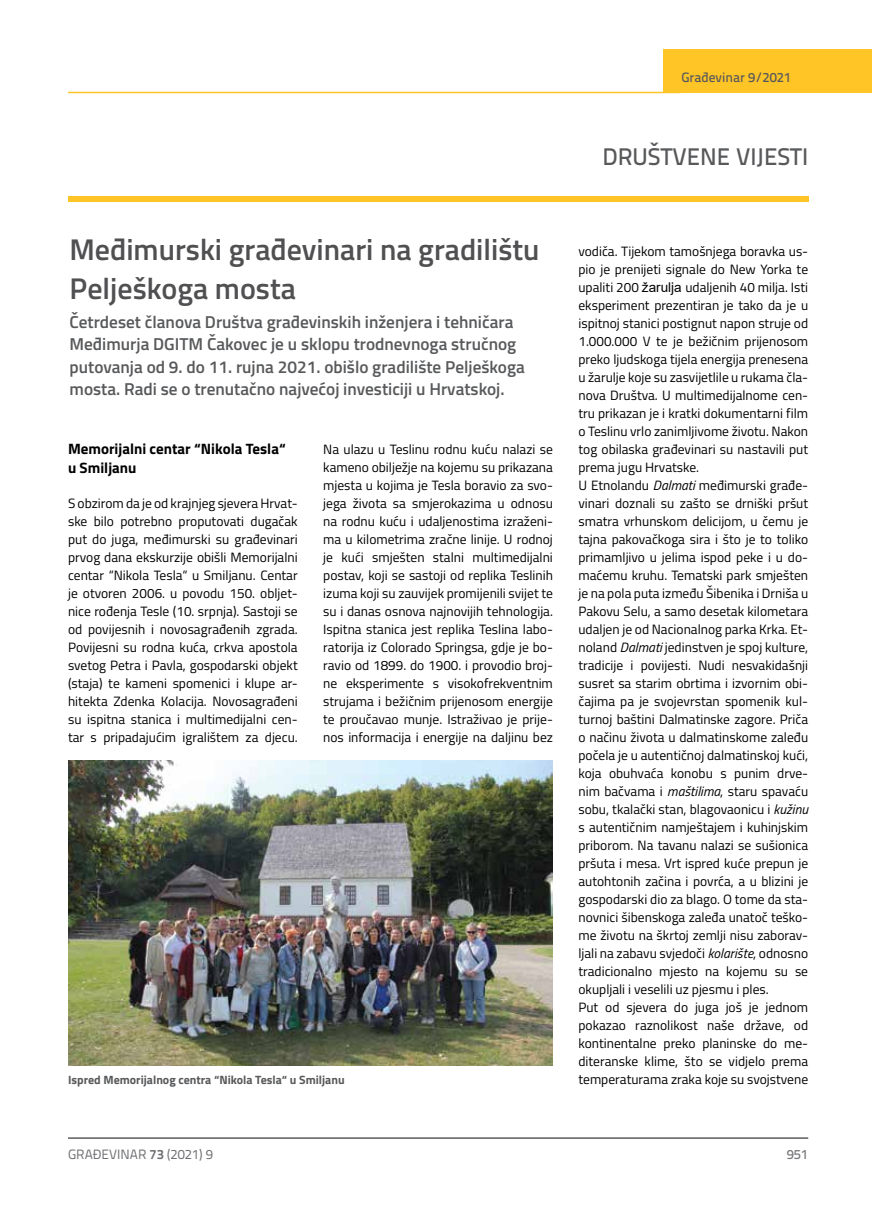
<style>
.page{position:relative;width:872px;height:1212px;background:#fff}
.page>*{position:absolute;margin:0;border:0;box-sizing:border-box;transform-origin:0 0}
.t1{font:600 30px/39px "Titillium";color:#505052}
.t2{font:500 24px "Titillium Text 22 L";color:#58595b}
.t3{font:600 17.25px/22.5px "Titillium";color:#58595b}
.t4{font:700 15px/19.5px "Titillium";color:#000}
.t5{font:13.5px/18px "Titillium";color:#000;text-align:justify}
.t6{font:13.5px "Titillium Text 22 L";color:#6d6e71}
.t7{font:500 13.5px "Titillium Text 22 L";color:#58595b}
.t8{font:500 13.5px "Titillium Text 22 L";color:#797a7d}
.t9{font:700 12px "Titillium";color:#58595b}
.s1{font-family:"Arial"}
.s2{font-style:italic}
.s3{font-weight:700}
</style>
<div class="page">
<hr style="left:68px;top:1138px;width:740px;height:1px;background:#58595b">
<hr style="left:68px;top:92px;width:612px;height:1px;background:#ffc425">
<div style="left:663px;top:49px;width:209px;height:44px;background:#ffc425"></div>
<div style="left:68px;top:196px;width:740px;height:5px;background:#ffc425"></div>
<img style="left:68px;top:760px;width:485px;height:305px">
<p class="t7" style="left:681px;top:67px;width:111px">Građevinar 9/2021</p>
<h2 class="t2" style="left:602px;top:138px;width:207px">DRUŠTVENE VIJESTI</h2>
<h1 class="t1" style="left:70px;top:229px;width:471px">Međimurski građevinari na gradilištu<br>Pelješkoga mosta</h1>
<p class="t3" style="left:70px;top:310px;width:457px">Četrdeset članova Društva građevinskih inženjera i tehničara Međimurja DGITM Čakovec je u sklopu trodnevnoga stručnog putovanja od 9. do 11. rujna 2021. obišlo gradilište Pelješkoga mosta. Radi se o trenutačno najvećoj investiciji u Hrvatskoj.</p>
<p class="t4" style="left:68px;top:438px;width:219px">Memorijalni centar “Nikola Tesla“ u Smiljanu</p>
<p class="t5" style="left:68px;top:493px;width:231px">S obzirom da je od krajnjeg sjevera Hrvat&shy;ske bilo potrebno proputovati dugačak put do juga, međimurski su građevinari prvog dana ekskurzije obišli Memorijalni centar “Nikola Tesla“ u Smiljanu. Centar je otvoren 2006. u povodu 150. obljet&shy;nice rođenja Tesle (10. srpnja). Sastoji se od povijesnih i novosagrađenih zgrada.<br>Povijesni su rodna kuća, crkva apostola svetog Petra i Pavla, gospodarski objekt (staja) te kameni spomenici i klupe ar&shy;hitekta Zdenka Kolacija. Novosagrađeni su ispitna stanica i multimedijalni cen&shy;tar s pripadajućim igralištem za djecu.</p>
<p class="t5" style="left:323px;top:439px;width:231px">Na ulazu u Teslinu rodnu kuću nalazi se kameno obilježje na kojemu su prikazana mjesta u kojima je Tesla boravio za svo&shy;jega života sa smjerokazima u odnosu na rodnu kuću i udaljenostima izraženi&shy;ma u kilometrima zračne linije. U rodnoj je kući smješten stalni multimedijalni postav, koji se sastoji od replika Teslinih izuma koji su zauvijek promijenili svijet te su i danas osnova najnovijih tehnologija.<br>Ispitna stanica jest replika Teslina labo&shy;ratorija iz Colorado Springsa, gdje je bo&shy;ravio od 1899. do 1900. i provodio broj&shy;ne eksperimente s visokofrekventnim strujama i bežičnim prijenosom energije te proučavao munje. Istraživao je prije&shy;nos informacija i energije na daljinu bez</p>
<p class="t9" style="left:68px;top:1071px;width:278px">Ispred Memorijalnog centra “Nikola Tesla“ u Smiljanu</p>
<p class="t5" style="left:578px;top:241px;width:231px;text-align:left">vodiča. Tijekom tamošnjega boravka us&shy;pio je prenijeti signale do New Yorka te upaliti 200 <span class="s1">žarulja</span> udaljenih 40 milja. Isti eksperiment prezentiran je tako da je u ispitnoj stanici postignut napon struje od 1.000.000 V te je bežičnim prijenosom preko ljudskoga tijela energija prenesena u žarulje koje su zasvijetlile u rukama čla&shy;nova Društva. U multimedijalnome cen&shy;tru prikazan je i kratki dokumentarni film o Teslinu vrlo zanimljivome životu. Nakon tog obilaska građevinari su nastavili put prema jugu Hrvatske.<br>U Etnolandu <span class="s2">Dalmati</span> međimurski građe&shy;vinari doznali su zašto se drniški pršut smatra vrhunskom delicijom, u čemu je tajna pakovačkoga sira i što je to toliko primamljivo u jelima ispod peke i u do&shy;maćemu kruhu. Tematski park smješten je na pola puta između Šibenika i Drniša u Pakovu Selu, a samo desetak kilometara udaljen je od Nacionalnog parka Krka. Et&shy;noland <span class="s2">Dalmati</span> jedinstven je spoj kulture, tradicije i povijesti. Nudi nesvakidašnji susret sa starim obrtima i izvornim obi&shy;čajima pa je svojevrstan spomenik kul&shy;turnoj baštini Dalmatinske zagore. Priča o načinu života u dalmatinskome zaleđu počela je u autentičnoj dalmatinskoj kući, koja obuhvaća konobu s punim drve&shy;nim bačvama i <span class="s2">maštilima</span>, staru spavaću sobu, tkalački stan, blagovaonicu i <span class="s2">kužinu </span>s autentičnim namještajem i kuhinjskim priborom. Na tavanu nalazi se sušionica pršuta i mesa. Vrt ispred kuće prepun je autohtonih začina i povrća, a u blizini je gospodarski dio za blago. O tome da sta&shy;novnici šibenskoga zaleđa unatoč teško&shy;me životu na škrtoj zemlji nisu zaborav&shy;ljali na zabavu svjedoči <span class="s2">kolarište</span>, odnosno tradicionalno mjesto na kojemu su se okupljali i veselili uz pjesmu i ples.<br>Put od sjevera do juga još je jednom pokazao raznolikost naše države, od kontinentalne preko planinske do me&shy;diteranske klime, što se vidjelo prema temperaturama zraka koje su svojstvene</p>
<p class="t6" style="left:68px;top:1144px;width:146px">GRAĐEVINAR <span class="s3">73</span> (2021) 9</p>
<p class="t8" style="left:786px;top:1144px;width:23px">951</p>
</div>
